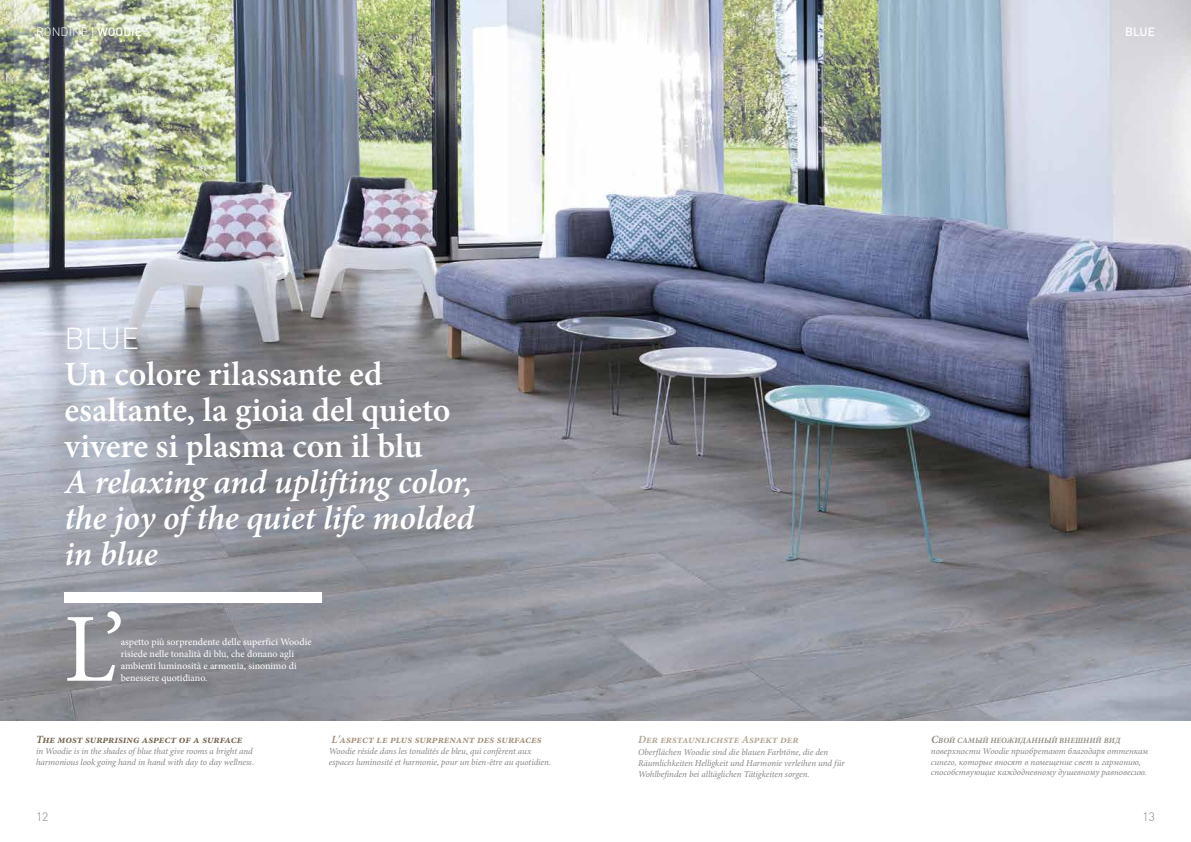
<style>
.page{position:relative;width:1191px;height:842px;background:#fff}
.page>*{position:absolute;margin:0;border:0;box-sizing:border-box;transform-origin:0 0}
.t1{font:600 34px/36px "Minion Pro";color:#fff}
.t2{font:italic 600 34px/36px "Minion Pro";letter-spacing:-.005em;color:#fff;text-align:justify}
.t3{font:300 30px "DIN";color:#fff}
.t4{font:300 12px "DIN";color:#fff}
.t5{font:500 12px "DIN";color:#fff}
.t6{font:300 12px "DIN";color:#878686}
.t7{font:italic 700 11px "Minion Pro";letter-spacing:-.005em;color:#a7927c}
.t8{font:italic 700 11px "Minion Pro";letter-spacing:-.005em;color:#796853}
.t9{font:italic 700 11px "Minion Pro";color:#b6a998}
.t10{font:10px/12px "Minion Pro";color:#fff}
.t11{font:italic 9px/10.8px "Minion Pro";letter-spacing:-.005em;color:#878686}
.t12{font:italic 700 8px "Minion Pro";letter-spacing:.01em;color:#928d84}
.s1{font-weight:500}
.s2{font-size:11px}
</style>
<div class="page">
<img style="left:0;top:0;width:1191px;height:721px">
<div style="left:64px;top:592px;width:258px;height:11px;background:#fff"></div>
<svg style="left:67px;top:611px;width:54px;height:70px"></svg>
<h3 class="t4" style="left:36px;top:24px;width:108px">RONDINE I <span class="s1">WOODIE</span></h3>
<h3 class="t5" style="left:1125px;top:24px;width:31px">BLUE</h3>
<h2 class="t3" style="left:64px;top:320px;width:76px">BLUE</h2>
<h1 class="t1" style="left:64px;top:356px;width:388px">Un colore rilassante ed esaltante, la gioia del quieto vivere si plasma con il blu</h1>
<h1 class="t2" style="left:64px;top:464px;width:411px">A relaxing and uplifting color, the joy of the quiet life molded in blue</h1>
<p class="t10" style="left:121px;top:636px;width:192px">aspetto più sorprendente delle superfici Woodie risiede nelle tonalità di blu, che donano agli ambienti luminosità e armonia, sinonimo di benessere quotidiano.</p>
<p class="t8" style="left:36px;top:732px;width:208px">The most surprising aspect of a surface</p>
<p class="t11" style="left:36px;top:745px;width:220px">in Woodie is in the shades of blue that give rooms a bright and harmonious look going hand in hand with day to day wellness.</p>
<h3 class="t6" style="left:36px;top:810px;width:14px">12</h3>
<p class="t7" style="left:331px;top:732px;width:212px">L'aspect le plus surprenant des surfaces</p>
<p class="t11" style="left:329px;top:745px;width:224px">Woodie réside dans les tonalités de bleu, qui confèrent aux espaces luminosité et harmonie, pour un bien-être au quotidien.</p>
<p class="t9" style="left:638px;top:732px;width:162px">Der erstaunlichste Aspekt der</p>
<p class="t11" style="left:638px;top:747px;width:208px">Oberflächen Woodie sind die blauen Farbtöne, die den<br>Räumlichkeiten Helligkeit und Harmonie verleihen und für<br>Wohlbefinden bei alltäglichen Tätigkeiten sorgen.</p>
<p class="t12" style="left:931px;top:735px;width:191px"><span class="s2">С</span>ВОЙ САМЫЙ НЕОЖИДАННЫЙ ВНЕШНИЙ ВИД</p>
<p class="t11" style="left:931px;top:745px;width:219px">поверхности Woodie приобретают благодаря оттенкам синего, которые вносят в помещение свет и гармонию, способствующие каждодневному душевному равновесию.</p>
<h3 class="t6" style="left:1142px;top:810px;width:14px">13</h3>
</div>
